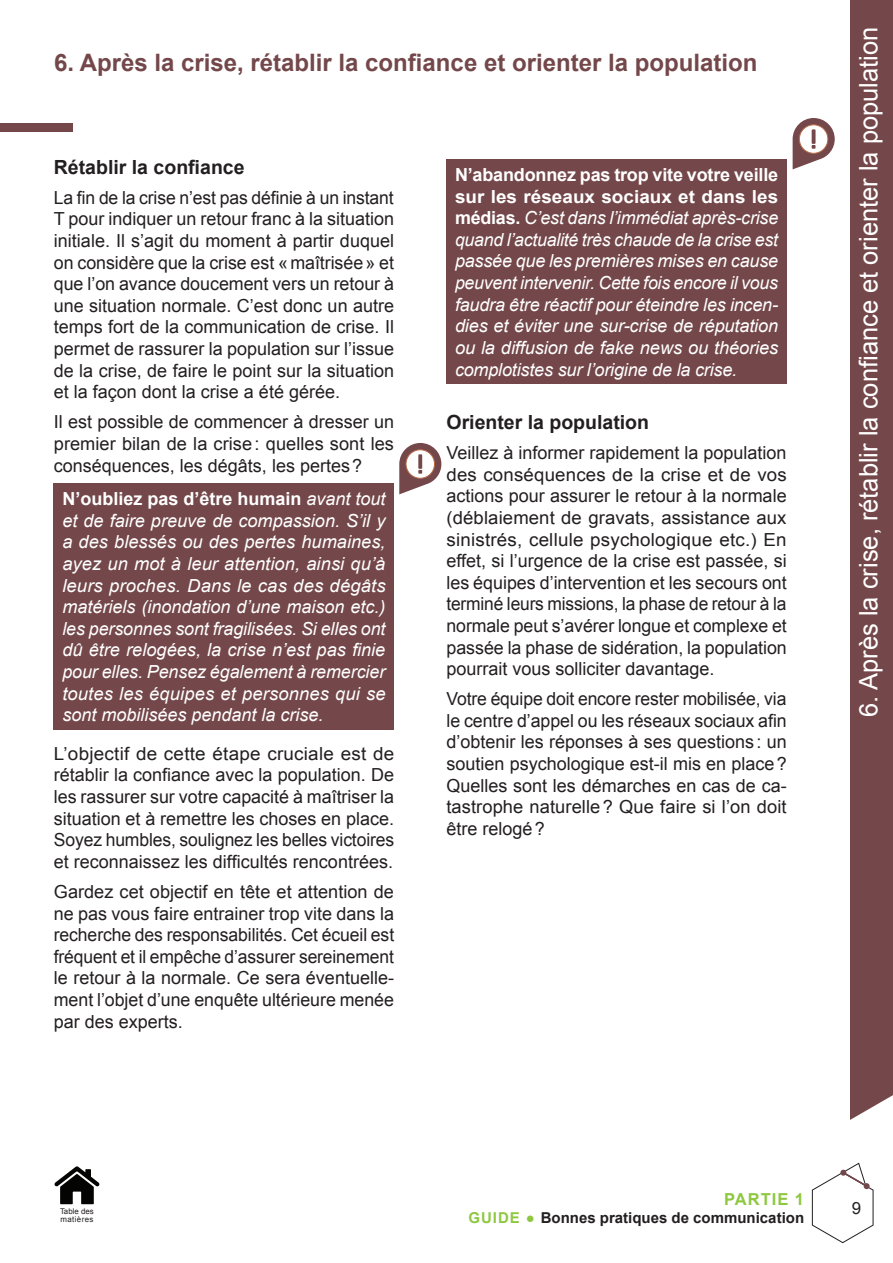
<style>
.page{position:relative;width:893px;height:1263px;background:#fff}
.page>*{position:absolute;margin:0;border:0;box-sizing:border-box;transform-origin:0 0}
.t1{font:25.5px "Arial";color:#fff}
.Titre_1{font:700 24px "Arial";color:#74484a}
.Bloc_texte{font:700 19.5px "Arial";color:#231f20}
.Bloc_texte-2{font:18px/21.6px "Arial";color:#231f20;text-align:justify}
.Bloc_texte-3{font:italic 18px/21.6px "Arial";letter-spacing:-.005em;color:#fff;text-align:justify}
.Bloc_texte-4{font:18px/21.6px "Arial";color:#231f20;text-align:justify;scale:1.05 1}
.t2{font:16.8px "Arial";color:#231f20}
.t3{font:700 16.5px "Arial";letter-spacing:.06em;color:#8ec740}
.t4{font:700 15px "Arial";color:#231f20}
.t5{font:7.95px/7.9px "Arial";letter-spacing:.05em;color:#231f20}
.s1{font-weight:700;font-style:normal}
.s2{color:#8ec740}
.s3{font-weight:400;color:#8ec740}
</style>
<div class="page">
<div style="left:850px;top:0;width:43px;height:1121px;background:#74484a"></div>
<svg style="left:811px;top:1162px;width:63px;height:81px"></svg>
<div style="left:840px;top:1169px;width:7px;height:7px;background:#74484a;border-radius:50%"></div>
<div style="left:863px;top:1183px;width:7px;height:6px;background:#74484a;border-radius:50%"></div>
<div style="left:822px;top:1187px;width:41px;height:41px;background:#fff;border-radius:50%"></div>
<svg style="left:850px;top:1095px;width:43px;height:26px"></svg>
<svg style="left:55px;top:1166px;width:44px;height:38px"></svg>
<div style="left:54px;top:484px;width:340px;height:246px;background:#74484a"></div>
<div style="left:0;top:123px;width:72px;height:9px;background:#74484a"></div>
<div style="left:446px;top:159px;width:341px;height:225px;background:#74484a"></div>
<svg style="left:399px;top:443px;width:42px;height:51px"></svg>
<svg style="left:418px;top:454px;width:4px;height:15px"></svg>
<svg style="left:793px;top:118px;width:42px;height:51px"></svg>
<hr style="left:812px;top:129px;width:3px;height:15px;background:#74484a">
<p class="Titre_1" style="left:54px;top:47px;width:705px">6. Après la crise, rétablir la confiance et orienter la population</p>
<p class="Bloc_texte" style="left:54px;top:154px;width:192px">Rétablir la confiance</p>
<p class="Bloc_texte-2" style="left:54px;top:187px;width:342px">La fin de la crise n’est pas définie à un instant T pour indiquer un retour franc à la situation initiale. Il s’agit du moment à partir duquel on considère que la crise est «maîtrisée» et que l’on avance doucement vers un retour à une situation normale. C’est donc un autre temps fort de la communication de crise. Il permet de rassurer la population sur l’issue de la crise, de faire le point sur la situation et la façon dont la crise a été gérée.</p>
<p class="Bloc_texte-2" style="left:54px;top:411px;width:342px">Il est possible de commencer à dresser un premier bilan de la crise: quelles sont les conséquences, les dégâts, les pertes?</p>
<p class="Bloc_texte-3" style="left:62px;top:488px;width:325px"><span class="s1">N’oubliez pas d’être humain</span> avant tout et de faire preuve de compassion. S’il y a des blessés ou des pertes humaines, ayez un mot à leur attention, ainsi qu’à leurs proches. Dans le cas des dégâts matériels (inondation d’une maison etc.) les personnes sont fragilisées. Si elles ont dû être relogées, la crise n’est pas finie pour elles. Pensez également à remercier toutes les équipes et personnes qui se sont mobilisées pendant la crise.</p>
<p class="Bloc_texte-4" style="left:54px;top:743px;width:326px">L’objectif de cette étape cruciale est de rétablir la confiance avec la population. De les rassurer sur votre capacité à maîtriser la situation et à remettre les choses en place.<br>Soyez humbles, soulignez les belles victoires et reconnaissez les difficultés rencontrées.</p>
<p class="Bloc_texte-2" style="left:54px;top:881px;width:342px">Gardez cet objectif en tête et attention de ne pas vous faire entrainer trop vite dans la recherche des responsabilités. Cet écueil est fréquent et il empêche d’assurer sereinement le retour à la normale. Ce sera éventuelle&shy;ment l’objet d’une enquête ultérieure menée par des experts.</p>
<p class="Bloc_texte-3" style="left:455px;top:164px;width:325px"><span class="s1">N’abandonnez pas trop vite votre veille sur les réseaux sociaux et dans les médias.</span> C’est dans l’immédiat après-crise quand l’actualité très chaude de la crise est passée que les premières mises en cause peuvent intervenir. Cette fois encore il vous faudra être réactif pour éteindre les incen&shy;dies et éviter une sur-crise de réputation ou la diffusion de fake news ou théories complotistes sur l’origine de la crise.</p>
<p class="Bloc_texte" style="left:446px;top:409px;width:204px">Orienter la population</p>
<p class="Bloc_texte-2" style="left:446px;top:442px;width:342px">Veillez à informer rapidement la population des conséquences de la crise et de vos actions pour assurer le retour à la normale (déblaiement de gravats, assistance aux sinistrés, cellule psychologique etc.) En effet, si l’urgence de la crise est passée, si les équipes d’intervention et les secours ont terminé leurs missions, la phase de retour à la normale peut s’avérer longue et complexe et passée la phase de sidération, la population pourrait vous solliciter davantage.</p>
<p class="Bloc_texte-2" style="left:446px;top:688px;width:342px">Votre équipe doit encore rester mobilisée, via le centre d’appel ou les réseaux sociaux afin d’obtenir les réponses à ses questions : un soutien psychologique est-il mis en place?<br>Quelles sont les démarches en cas de ca&shy;tastrophe naturelle? Que faire si l’on doit être relogé?</p>
<h1 class="t1" style="left:852px;top:717px;width:692px;rotate:-90deg">6. Après la crise, rétablir la confiance et orienter la population</h1>
<p class="t5" style="left:60px;top:1207px;width:35px">Table des matières</p>
<p class="t3" style="left:724px;top:1188px;width:81px">PARTIE 1</p>
<p class="t4" style="left:469px;top:1207px;width:337px"><span class="s2">GUIDE</span> <span class="s3">●</span> Bonnes pratiques de communication</p>
<p class="t2" style="left:852px;top:1197px;width:11px">9</p>
</div>
